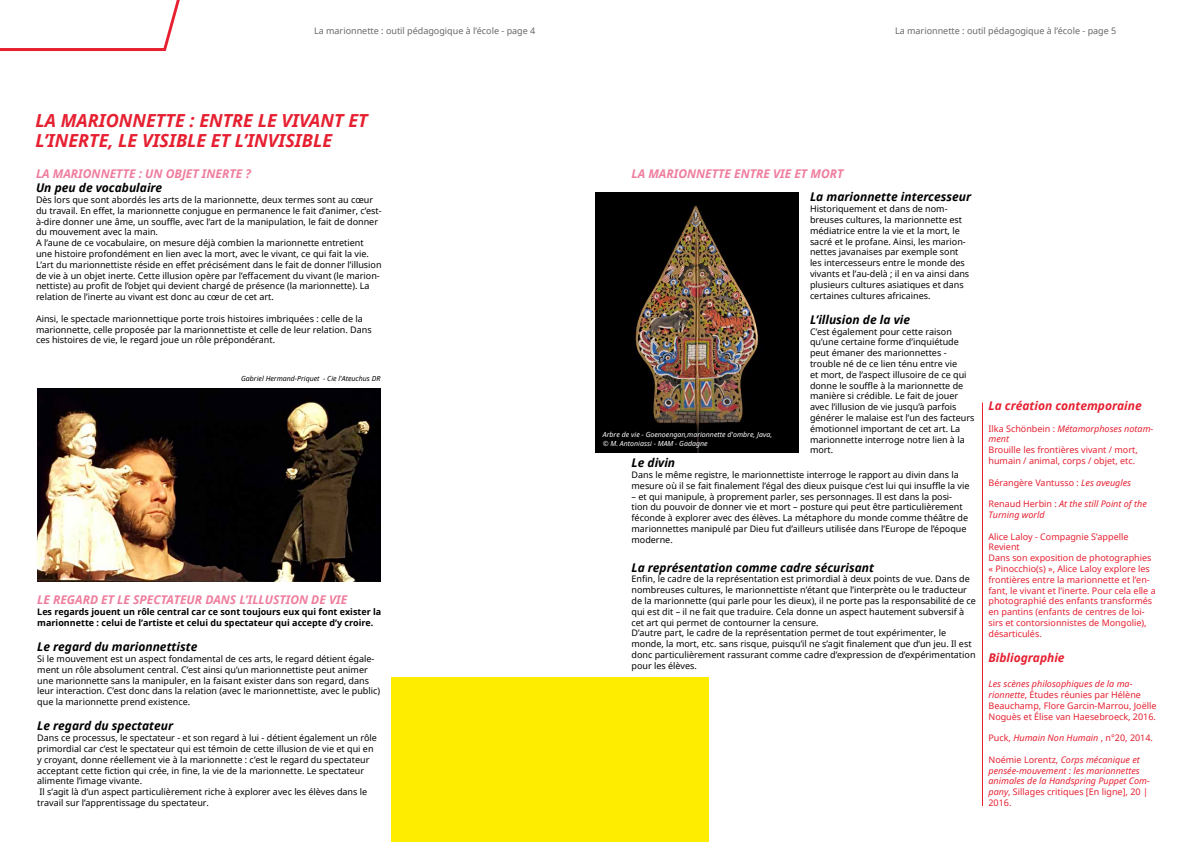
<style>
.page{position:relative;width:1191px;height:842px;background:#fff}
.page>*{position:absolute;margin:0;border:0;box-sizing:border-box;transform-origin:0 0}
.t1{font:italic 700 18px/20px "Noto Sans";color:#e62031}
.t2{font:italic 700 12px "Noto Sans";color:#000}
.t3{font:italic 700 12px "Noto Sans";color:#ef7d9e}
.t4{font:italic 700 12px "Noto Sans";color:#e62031}
.t5{font:9px/10.8px "Noto Sans";color:#000}
.t6{font:9px/10.8px "Noto Sans";color:#e62031}
.t7{font:italic 9px/10.8px "Noto Sans";color:#e62031}
.t8{font:700 9px/10.8px "Noto Sans";color:#000}
.t9{font:9px "Noto Sans";color:#686868}
.t10{font:italic 7px/8.4px "Noto Sans";color:#fff}
.t11{font:italic 7px "Noto Sans";color:#000}
.s1{font-style:normal}
.s2{font-style:italic}
</style>
<div class="page">
<svg style="left:0;top:0;width:180px;height:51px"></svg>
<img style="left:37px;top:388px;width:344px;height:194px">
<img style="left:595px;top:192px;width:203px;height:261px">
<div style="left:391px;top:677px;width:317px;height:165px;background:#ffed00"></div>
<hr style="left:982px;top:403px;width:1px;height:403px;background:#e62031">
<p class="t9" style="left:314px;top:24px;width:223px">La marionnette : outil pédagogique à l’école - page 4</p>
<p class="t9" style="left:895px;top:24px;width:223px">La marionnette : outil pédagogique à l’école - page 5</p>
<h1 class="t1" style="left:35px;top:110px;width:334px">LA MARIONNETTE : ENTRE LE VIVANT ET<br>L’INERTE, LE VISIBLE ET L’INVISIBLE</h1>
<h2 class="t3" style="left:36px;top:165px;width:216px">LA MARIONNETTE : UN OBJET INERTE ?</h2>
<h2 class="t2" style="left:36px;top:179px;width:128px">Un peu de vocabulaire</h2>
<p class="t5" style="left:36px;top:194px;width:347px">Dès lors que sont abordés les arts de la marionnette, deux termes sont au cœur du travail. En effet, la marionnette conjugue en permanence le fait d’animer, c’est&shy;à-dire donner une âme, un souffle, avec l’art de la manipulation, le fait de donner du mouvement avec la main.<br>A l’aune de ce vocabulaire, on mesure déjà combien la marionnette entretient une histoire profondément en lien avec la mort, avec le vivant, ce qui fait la vie.<br>L’art du marionnettiste réside en effet précisément dans le fait de donner l’illusion de vie à un objet inerte. Cette illusion opère par l’effacement du vivant (le marion&shy;nettiste) au profit de l’objet qui devient chargé de présence (la marionnette). La relation de l’inerte au vivant est donc au cœur de cet art.</p>
<p class="t5" style="left:36px;top:313px;width:337px">Ainsi, le spectacle marionnettique porte trois histoires imbriquées : celle de la marionnette, celle proposée par la marionnettiste et celle de leur relation. Dans ces histoires de vie, le regard joue un rôle prépondérant.</p>
<p class="t11" style="left:241px;top:373px;width:141px">Gabriel Hermand-Priquet - Cie l'Ateuchus DR</p>
<h2 class="t3" style="left:37px;top:591px;width:311px">LE REGARD ET LE SPECTATEUR DANS L’ILLUSTION DE VIE</h2>
<p class="t8" style="left:37px;top:606px;width:345px">Les regards jouent un rôle central car ce sont toujours eux qui font exister la marionnette : celui de l’artiste et celui du spectateur qui accepte d’y croire.</p>
<h2 class="t2" style="left:37px;top:638px;width:162px">Le regard du marionnettiste</h2>
<p class="t5" style="left:37px;top:653px;width:344px">Si le mouvement est un aspect fondamental de ces arts, le regard détient égale&shy;ment un rôle absolument central. C’est ainsi qu’un marionnettiste peut animer une marionnette sans la manipuler, en la faisant exister dans son regard, dans leur interaction. C’est donc dans la relation (avec le marionnettiste, avec le public) que la marionnette prend existence.</p>
<h2 class="t2" style="left:37px;top:717px;width:137px">Le regard du spectateur</h2>
<p class="t5" style="left:37px;top:732px;width:341px">Dans ce processus, le spectateur - et son regard à lui - détient également un rôle primordial car c’est le spectateur qui est témoin de cette illusion de vie et qui en y croyant, donne réellement vie à la marionnette : c’est le regard du spectateur acceptant cette fiction qui crée, in fine, la vie de la marionnette. Le spectateur alimente l’image vivante.<br>Il s’agit là d’un aspect particulièrement riche à explorer avec les élèves dans le travail sur l’apprentissage du spectateur.</p>
<h2 class="t3" style="left:631px;top:165px;width:213px">LA MARIONNETTE ENTRE VIE ET MORT</h2>
<h2 class="t2" style="left:810px;top:189px;width:163px">La marionnette intercesseur</h2>
<p class="t5" style="left:810px;top:203px;width:161px">Historiquement et dans de nom&shy;breuses cultures, la marionnette est médiatrice entre la vie et la mort, le sacré et le profane. Ainsi, les marion&shy;nettes javanaises par exemple sont les intercesseurs entre le monde des vivants et l’au-delà ; il en va ainsi dans plusieurs cultures asiatiques et dans certaines cultures africaines.</p>
<h2 class="t2" style="left:810px;top:311px;width:102px">L’illusion de la vie</h2>
<p class="t5" style="left:810px;top:326px;width:166px">C’est également pour cette raison qu’une certaine forme d’inquiétude peut émaner des marionnettes - trouble né de ce lien ténu entre vie<br>et mort, de l’aspect illusoire de ce qui donne le souffle à la marionnette de manière si crédible. Le fait de jouer avec l’illusion de vie jusqu’à parfois générer le malaise est l’un des facteurs émotionnel important de cet art. La marionnette interroge notre lien à la mort.</p>
<p class="t10" style="left:603px;top:430px;width:171px">Arbre de vie - Goenoengan,marionnette d'ombre, Java, © M. Antoniassi - MAM - Gadagne</p>
<h2 class="t2" style="left:631px;top:454px;width:45px">Le divin</h2>
<p class="t5" style="left:631px;top:469px;width:339px">Dans le même registre, le marionnettiste interroge le rapport au divin dans la mesure où il se fait finalement l’égal des dieux puisque c’est lui qui insuffle la vie</p>
<p class="t5" style="left:631px;top:491px;width:338px">– et qui manipule, à proprement parler, ses personnages. Il est dans la posi&shy;tion du pouvoir de donner vie et mort – posture qui peut être particulièrement féconde à explorer avec des élèves. La métaphore du monde comme théâtre de marionnettes manipulé par Dieu fut d’ailleurs utilisée dans l’Europe de l’époque moderne.</p>
<h2 class="t2" style="left:631px;top:559px;width:244px">La représentation comme cadre sécurisant</h2>
<p class="t5" style="left:631px;top:573px;width:346px">Enfin, le cadre de la représentation est primordial à deux points de vue. Dans de nombreuses cultures, le marionnettiste n’étant que l’interprète ou le traducteur de la marionnette (qui parle pour les dieux), il ne porte pas la responsabilité de ce qui est dit – il ne fait que traduire. Cela donne un aspect hautement subversif à cet art qui permet de contourner la censure.<br>D’autre part, le cadre de la représentation permet de tout expérimenter, le monde, la mort, etc. sans risque, puisqu’il ne s’agit finalement que d’un jeu. Il est donc particulièrement rassurant comme cadre d’expression de d’expérimentation pour les élèves.</p>
<h2 class="t4" style="left:988px;top:397px;width:155px">La création contemporaine</h2>
<p class="t7" style="left:988px;top:423px;width:166px"><span class="s1">Ilka Schönbein :</span> Métamorphoses notam&shy;ment</p>
<p class="t6" style="left:988px;top:444px;width:151px">Brouille les frontières vivant / mort, humain / animal, corps / objet, etc.</p>
<p class="t6" style="left:988px;top:477px;width:144px">Bérangère Vantusso : <span class="s2">Les aveugles</span></p>
<p class="t7" style="left:988px;top:498px;width:160px"><span class="s1">Renaud Herbin :</span> At the still Point of the<br>Turning world</p>
<p class="t6" style="left:988px;top:531px;width:169px">Alice Laloy - Compagnie S’appelle Revient<br>Dans son exposition de photographies « Pinocchio(s) », Alice Laloy explore les frontières entre la marionnette et l’en&shy;fant, le vivant et l’inerte. Pour cela elle a photographié des enfants transformés en pantins (enfants de centres de loi&shy;sirs et contorsionnistes de Mongolie), désarticulés.</p>
<h2 class="t4" style="left:988px;top:649px;width:78px">Bibliographie</h2>
<p class="t6" style="left:988px;top:678px;width:169px"><span class="s2">Les scènes philosophiques de la ma&shy;rionnette</span>, Études réunies par Hélène Beauchamp, Flore Garcin-Marrou, Joëlle Noguès et Élise van Haesebroeck, 2016.</p>
<p class="t6" style="left:988px;top:732px;width:166px">Puck, <span class="s2">Humain Non Humain</span> , n°20, 2014.</p>
<p class="t7" style="left:988px;top:754px;width:163px"><span class="s1">Noémie Lorentz,</span> Corps mécanique et pensée-mouvement : les marionnettes animales de la Handspring Puppet Com&shy;pany<span class="s1">, Sillages critiques [En ligne], 20 |<br>2016.</span></p>
</div>
